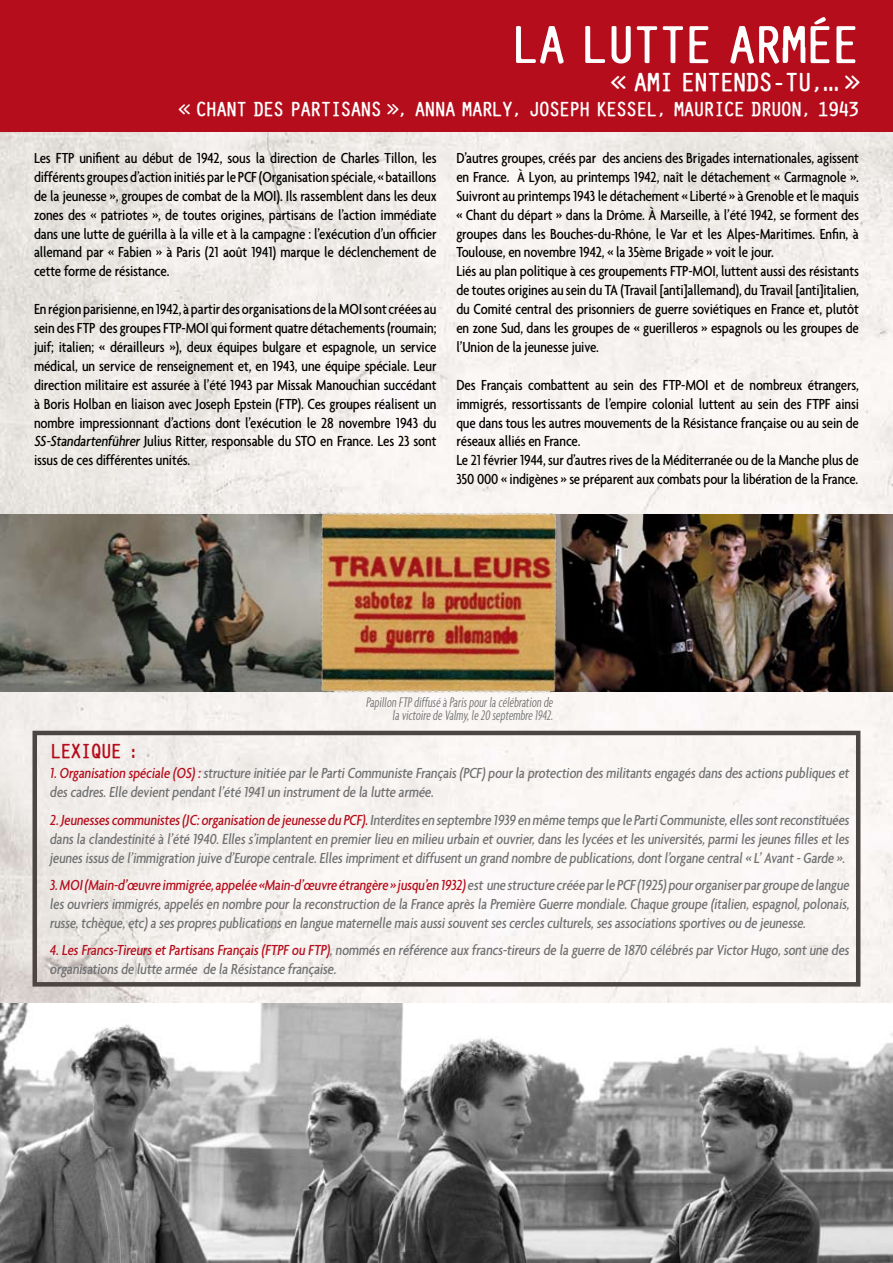
<style>
.page{position:relative;width:893px;height:1263px;background:#fff}
.page>*{position:absolute;margin:0;border:0;box-sizing:border-box;transform-origin:0 0}
.t1{font:54px "Pure Capital";color:#fff}
.t2{font:27px "Pure Capital";color:#fff}
.t3{font:21px "Pure Capital";color:#fff}
.t4{font:21px "Pure Capital";color:#b60d1c}
.t5{font:500 condensed 15.75px/18.9px "Agenda";letter-spacing:-.01em;color:#000;text-align:justify}
.t6{font:500 condensed 15.75px/18.9px "Agenda";letter-spacing:-.01em;color:#707173}
.t7{font:300 extra-condensed 15px/13.5px "Agenda";color:#707173;text-align:right}
.s1{color:#b60d1c}
</style>
<div class="page">
<img style="left:0;top:132px;width:893px;height:871px">
<img style="left:0;top:514px;width:255px;height:177px">
<img style="left:623px;top:514px;width:270px;height:177px">
<div style="left:0;top:0;width:893px;height:132px;background:#b60d1c"></div>
<div style="left:33px;top:731px;width:827px;height:255px;border:4px solid #4b4543"></div>
<img style="left:0;top:1003px;width:893px;height:260px">
<img style="left:255px;top:469px;width:368px;height:288px">
<h1 class="t1" style="left:513px;top:17px;width:95px">LA LUTTE</h1>
<h1 class="t1" style="left:729px;top:17px;width:27px">ARMÉE</h1>
<h2 class="t2" style="left:612px;top:68px;width:83px">« AMI ENTENDS</h2>
<h2 class="t2" style="left:772px;top:68px;width:88px">-TU,… »</h2>
<h3 class="t3" style="left:180px;top:98px;width:38px">« CHANT</h3>
<h3 class="t3" style="left:254px;top:98px;width:11px">DES</h3>
<h3 class="t3" style="left:291px;top:98px;width:11px">PARTISANS</h3>
<h3 class="t3" style="left:388px;top:98px;width:48px">», ANNA</h3>
<h3 class="t3" style="left:462px;top:98px;width:21px">MARLY</h3>
<h3 class="t3" style="left:513px;top:98px;width:28px">, JOSEPH</h3>
<h3 class="t3" style="left:597px;top:98px;width:11px">KESSEL</h3>
<h3 class="t3" style="left:657px;top:98px;width:38px">, MAURICE</h3>
<h3 class="t3" style="left:751px;top:98px;width:21px">DRUON</h3>
<h3 class="t3" style="left:802px;top:98px;width:59px">, 1943</h3>
<p class="t5" style="left:34px;top:148px;width:404px">Les FTP unifient au début de 1942, sous la direction de Charles Tillon, les différents groupes d’action initiés par le PCF (Organisation spéciale, « bataillons de la jeunesse », groupes de combat de la MOI). Ils rassemblent dans les deux zones des « patriotes », de toutes origines, partisans de l’action immédiate dans une lutte de guérilla à la ville et à la campagne : l’exécution d’un officier allemand par « Fabien » à Paris (21 août 1941) marque le déclenchement de cette forme de résistance.</p>
<p class="t5" style="left:34px;top:299px;width:404px">En région parisienne, en 1942, à partir des organisations de la MOI sont créées au sein des FTP des groupes FTP-MOI qui forment quatre détachements (roumain; juif; italien; « dérailleurs »), deux équipes bulgare et espagnole, un service médical, un service de renseignement et, en 1943, une équipe spéciale. Leur direction militaire est assurée à l’été 1943 par Missak Manouchian succédant à Boris Holban en liaison avec Joseph Epstein (FTP). Ces groupes réalisent un nombre impressionnant d’actions dont l’exécution le 28 novembre 1943 du SS-Standartenführer Julius Ritter, responsable du STO en France. Les 23 sont issus de ces différentes unités.</p>
<p class="t5" style="left:456px;top:148px;width:404px;text-align:left">D’autres groupes, créés par des anciens des Brigades internationales, agissent en France. À Lyon, au printemps 1942, naît le détachement « Carmagnole ».<br>Suivront au printemps 1943 le détachement « Liberté » à Grenoble et le maquis « Chant du départ » dans la Drôme. À Marseille, à l’été 1942, se forment des groupes dans les Bouches-du-Rhône, le Var et les Alpes-Maritimes. Enfin, à Toulouse, en novembre 1942, « la 35ème Brigade » voit le jour.<br>Liés au plan politique à ces groupements FTP-MOI, luttent aussi des résistants de toutes origines au sein du TA (Travail [anti]allemand), du Travail [anti]italien, du Comité central des prisonniers de guerre soviétiques en France et, plutôt en zone Sud, dans les groupes de « guerilleros » espagnols ou les groupes de l’Union de la jeunesse juive.</p>
<p class="t5" style="left:456px;top:375px;width:404px;text-align:left">Des Français combattent au sein des FTP-MOI et de nombreux étrangers, immigrés, ressortissants de l’empire colonial luttent au sein des FTPF ainsi que dans tous les autres mouvements de la Résistance française ou au sein de réseaux alliés en France.<br>Le 21 février 1944, sur d’autres rives de la Méditerranée ou de la Manche plus de 350 000 « indigènes » se préparent aux combats pour la libération de la France.</p>
<p class="t7" style="left:366px;top:695px;width:191px">Papillon FTP diffusé à Parispourla célébration de la victoire de Valmy,le 20 septembre 1942.</p>
<h3 class="t4" style="left:51px;top:740px;width:41px">LEXIQUE</h3>
<h3 class="t4" style="left:128px;top:740px;width:12px">:</h3>
<p class="t6" style="left:50px;top:764px;width:803px"><span class="s1">1. Organisation spéciale (OS):</span>structure initiée parle PartiCommuniste Français(PCF)pourla protection desmilitantsengagésdansdesactionspubliqueset descadres.Elle devientpendantl’été 1941un instrumentde la lutte armée.</p>
<p class="t6" style="left:50px;top:810px;width:803px;text-align:justify"><span class="s1">2.Jeunessescommunistes(JC:organisation de jeunesse du PCF).</span>Interditesen septembre 1939 en même tempsque le PartiCommuniste,ellessontreconstituées dansla clandestinité à l’été 1940.Elless’implantenten premierlieu en milieu urbain etouvrier,dansleslycéesetlesuniversités,parmilesjeunesfillesetles jeunesissusde l’immigration juive d’Europe centrale.Ellesimprimentetdiffusentun grand nombre de publications,dontl’organe central« L’Avant-Garde ».</p>
<p class="t6" style="left:50px;top:875px;width:803px;text-align:justify"><span class="s1">3.MOI(Main-d’œuvre immigrée,appelée «Main-d’œuvre étrangère » jusqu’en 1932)</span>est une structure créée parle PCF (1925)pourorganiserpargroupe de langue lesouvriersimmigrés,appelésen nombre pourla reconstruction de la France aprèsla Première Guerre mondiale.Chaque groupe (italien,espagnol,polonais, russe,tchèque,etc)a sesproprespublicationsen langue maternelle maisaussisouventsescerclesculturels,sesassociationssportivesou de jeunesse.</p>
<p class="t6" style="left:50px;top:940px;width:803px"><span class="s1">4.LesFrancs-TireursetPartisansFrançais(FTPF ou FTP)</span>,nommésen référence aux francs-tireursde la guerre de 1870 célébrésparVictorHugo,sontune des organisationsde lutte armée de la Résistance française.</p>
</div>
